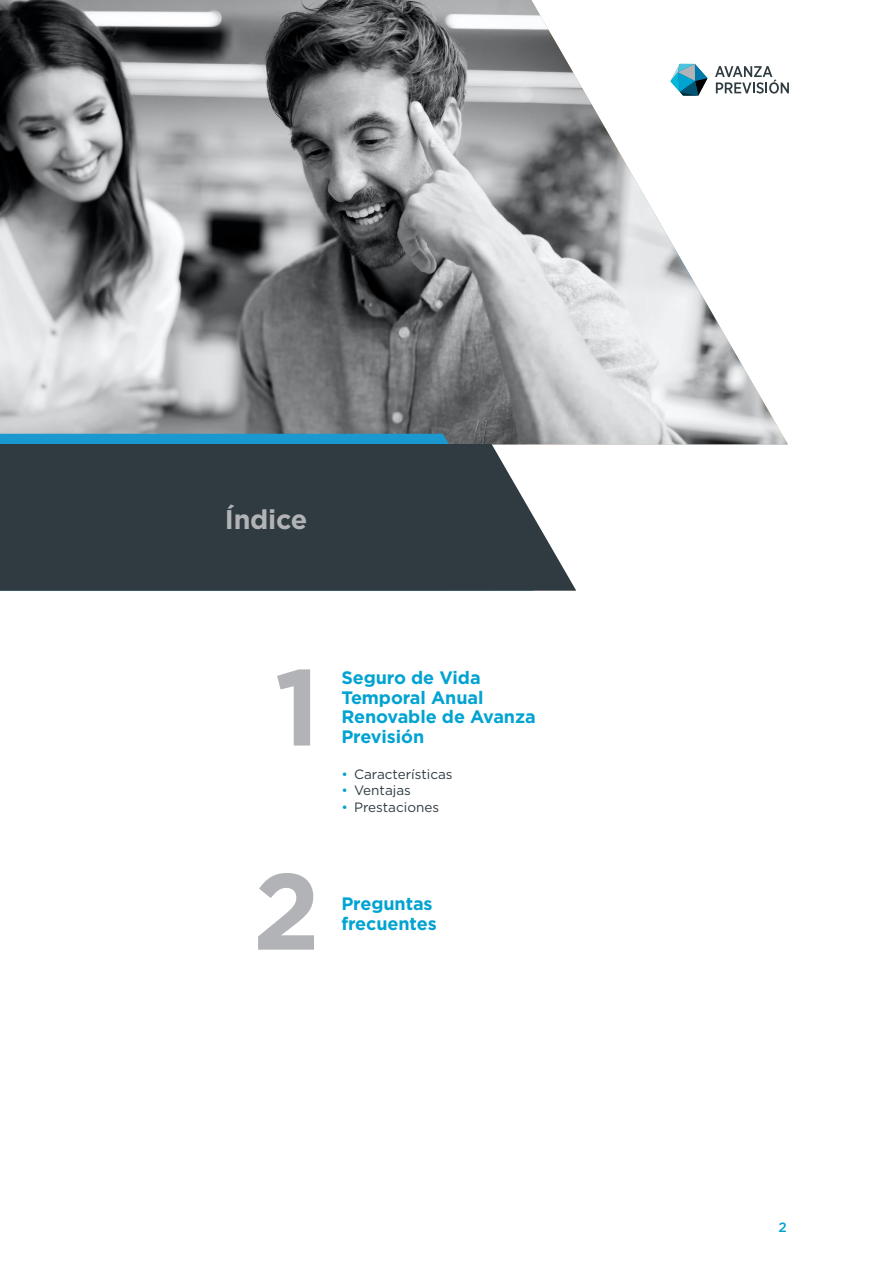
<style>
.page{position:relative;width:893px;height:1263px;background:#fff}
.page>*{position:absolute;margin:0;border:0;box-sizing:border-box;transform-origin:0 0}
.t1{font:700 108px "Gotham";color:#b2b3b7}
.t2{font:700 27px "Gotham";letter-spacing:-.01em;color:#b2b3b7}
.t3{font:700 18px/19.5px "Gotham";letter-spacing:-.005em;color:#00a3d1}
.t4{font:13.5px "Gotham";color:#2f3b41}
.t5{font:500 13.5px "Gotham";color:#00a3d1}
.s1{color:#00a3d1}
</style>
<div class="page">
<svg style="left:0;top:0;width:787px;height:444px"></svg>
<svg style="left:0;top:434px;width:533px;height:10px;background:#258ebc"></svg>
<svg style="left:0;top:444px;width:576px;height:147px;background:#3d494e"></svg>
<h2 class="t2" style="left:225px;top:501px;width:84px">Índice</h2>
<h1 class="t1" style="left:274px;top:636px;width:47px">1</h1>
<h1 class="t1" style="left:253px;top:840px;width:69px">2</h1>
<p class="t3" style="left:341px;top:668px;width:196px">Seguro de Vida<br>Temporal Anual<br>Renovable de Avanza<br>Previsión</p>
<p class="t4" style="left:341px;top:765px;width:113px"><span class="s1">•</span> Características</p>
<p class="t4" style="left:341px;top:782px;width:71px"><span class="s1">•</span> Ventajas</p>
<p class="t4" style="left:341px;top:798px;width:99px"><span class="s1">•</span> Prestaciones</p>
<p class="t3" style="left:341px;top:894px;width:97px">Preguntas frecuentes</p>
<p class="t5" style="left:778px;top:1218px;width:10px">2</p>
</div>
